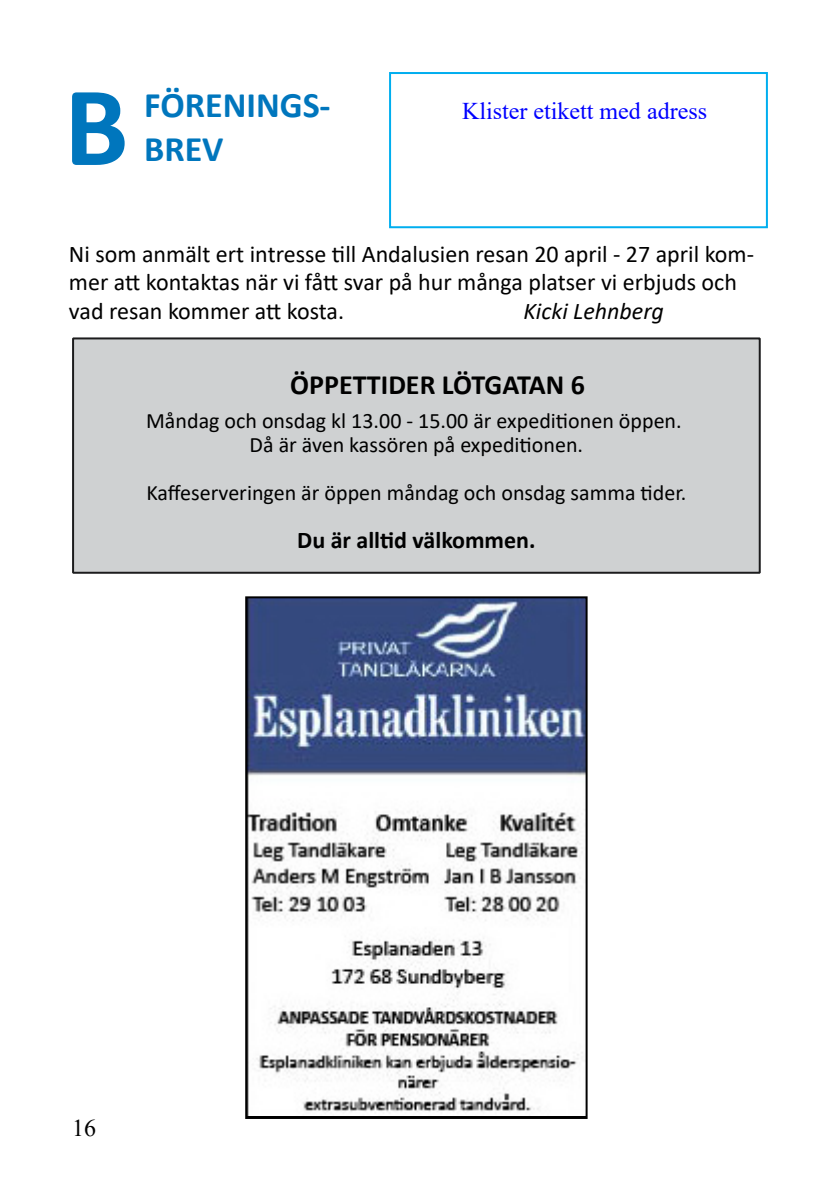
<style>
.page{position:relative;width:840px;height:1191px;background:#fff}
.page>*{position:absolute;margin:0;border:0;box-sizing:border-box;transform-origin:0 0}
.t1{font:700 114.8px "Calibri";color:#0076bd}
.t2{font:700 36px/43.2px "Calibri";color:#0076bd}
.t3{font:700 28px "Calibri";color:#000}
.t4{font:24px/28.8px "Calibri";color:#000}
.t5{font:24px "Times New Roman";color:#00f}
.t6{font:700 24px "Calibri";color:#000}
.t7{font:italic 24px "Calibri";color:#000}
.t8{font:24px "Times New Roman";color:#000}
.t9{font:22px/24px "Calibri";color:#000;text-align:center}
</style>
<div class="page">
<div style="left:389px;top:72px;width:378px;height:156px;border:2px solid #00aeef"></div>
<img style="left:248px;top:599px;width:336px;height:516px">
<div style="left:245px;top:596px;width:342px;height:523px;border:2px solid #000"></div>
<div style="left:73px;top:338px;width:686px;height:235px;background:#cfd1d2"></div>
<div style="left:72px;top:337px;width:688px;height:237px;border:2px solid #1c1c1d"></div>
<h1 class="t1" style="left:64px;top:46px;width:66px">B</h1>
<h2 class="t2" style="left:144px;top:83px;width:188px">FÖRENINGS-<br>BREV</h2>
<p class="t5" style="left:462px;top:94px;width:246px">Klister etikett med adress</p>
<p class="t4" style="left:69px;top:239px;width:686px">Ni som anmält ert intresse till Andalusien resan 20 april - 27 april kom&shy;mer att kontaktas när vi fått svar på hur många platser vi erbjuds och vad resan kommer att kosta.</p>
<p class="t7" style="left:523px;top:295px;width:142px">Kicki Lehnberg</p>
<p class="t3" style="left:290px;top:365px;width:296px">ÖPPETTIDER LÖTGATAN 6</p>
<p class="t9" style="left:146px;top:408px;width:536px">Måndag och onsdag kl 13.00 - 15.00 är expeditionen öppen.<br>Då är även kassören på expeditionen.</p>
<p class="t9" style="left:146px;top:480px;width:541px">Kaffeserveringen är öppen måndag och onsdag samma tider.</p>
<p class="t6" style="left:297px;top:523px;width:240px">Du är alltid välkommen.</p>
<p class="t8" style="left:72px;top:1110px;width:25px">16</p>
</div>
